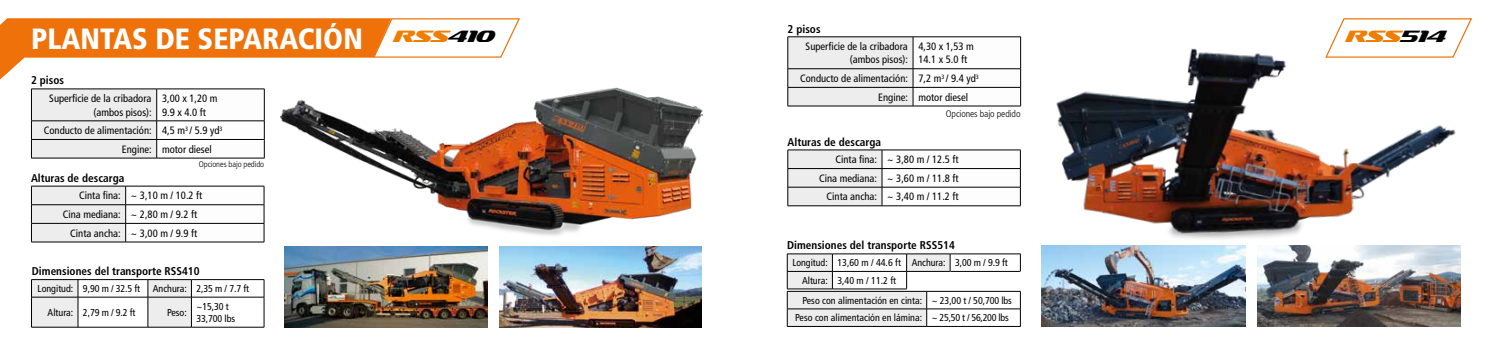
<style>
.page{position:relative;width:1489px;height:355px;background:#fff}
.page>*{position:absolute;margin:0;border:0;box-sizing:border-box;transform-origin:0 0}
.t1{font:900 condensed 29.25px "Frutiger LT Pro";color:#fff}
.t2{font:italic 16.62px "Sofachrome Rg";letter-spacing:-.02em;color:#ef7d00}
.t3{font:700 condensed 11.25px "Frutiger LT Pro";color:#000}
.t4{font:condensed 10.62px/13.2px "Frutiger LT Pro";color:#000}
.t5{font:condensed 10px/17.5px "Frutiger LT Pro";color:#000}
.t6{font:300 condensed 9.38px "Frutiger LT Pro";letter-spacing:-.01em;color:#000}
.t7{font:300 condensed 8.25px "Frutiger LT Pro";letter-spacing:-.01em;color:#000}
.s1{color:#000}
</style>
<div class="page">
<svg style="left:0;top:18px;width:372px;height:61px;fill:#ee7209"></svg>
<svg style="left:31px;top:89px;width:148px;height:69px;background:#e1e1e1"></svg>
<hr style="left:31px;top:158px;width:126px;height:1px;background:#000">
<hr style="left:157px;top:158px;width:107px;height:1px;background:#000">
<svg style="left:787px;top:37px;width:234px;height:69px"></svg>
<hr style="left:787px;top:106px;width:126px;height:1px;background:#000">
<hr style="left:913px;top:106px;width:107px;height:1px;background:#000">
<svg style="left:31px;top:186px;width:148px;height:55px"></svg>
<hr style="left:31px;top:241px;width:95px;height:1px;background:#000">
<hr style="left:126px;top:241px;width:138px;height:1px;background:#000">
<hr style="left:787px;top:149px;width:95px;height:1px;background:#000">
<hr style="left:882px;top:149px;width:138px;height:1px;background:#000">
<svg style="left:787px;top:150px;width:234px;height:55px"></svg>
<hr style="left:787px;top:205px;width:95px;height:1px;background:#000">
<hr style="left:882px;top:205px;width:138px;height:1px;background:#000">
<hr style="left:787px;top:326px;width:139px;height:1px;background:#000">
<hr style="left:926px;top:326px;width:94px;height:1px;background:#000">
<svg style="left:372px;top:18px;width:148px;height:25px"></svg>
<svg style="left:31px;top:279px;width:234px;height:48px"></svg>
<hr style="left:31px;top:326px;width:47px;height:1px;background:#000">
<hr style="left:78px;top:326px;width:70px;height:1px;background:#000">
<hr style="left:148px;top:326px;width:43px;height:1px;background:#000">
<hr style="left:191px;top:326px;width:73px;height:1px;background:#000">
<svg style="left:787px;top:253px;width:234px;height:73px"></svg>
<hr style="left:906px;top:288px;width:44px;height:1px;background:#fff">
<hr style="left:950px;top:288px;width:70px;height:1px;background:#fff">
<img style="left:179px;top:43px;width:525px;height:272px">
<img style="left:284px;top:246px;width:203px;height:81px">
<img style="left:499px;top:246px;width:203px;height:81px">
<img style="left:1041px;top:18px;width:431px;height:309px">
<img style="left:1041px;top:245px;width:203px;height:80px">
<img style="left:1256px;top:245px;width:203px;height:80px">
<h1 class="t1" style="left:31px;top:21px;width:333px">PLANTAS DE SEPARACIÓN</h1>
<p class="t3" style="left:31px;top:74px;width:34px">2 pisos</p>
<p class="t4" style="left:49px;top:92px;width:104px;text-align:right">Superficie de la cribadora (ambos pisos):</p>
<p class="t4" style="left:162px;top:92px;width:57px">3,00 x 1,20 m<br>9.9 x 4.0 ft</p>
<p class="t4" style="left:122px;top:121px;width:102px;line-height:18.6px;text-indent:-78px">Conducto de alimentación: 4,5 m<sup>3</sup> / 5.9 yd<sup>3<br></sup>Engine: motor diesel</p>
<p class="t3" style="left:31px;top:171px;width:95px">Alturas de descarga</p>
<p class="t7" style="left:199px;top:159px;width:67px">Opciones bajo pedido</p>
<p class="t4" style="left:79px;top:189px;width:125px">Cinta fina: ~ 3,10 m / 10.2 ft</p>
<p class="t4" style="left:63px;top:207px;width:136px">Cina mediana: ~ 2,80 m / 9.2 ft</p>
<p class="t4" style="left:70px;top:226px;width:129px">Cinta ancha: ~ 3,00 m / 9.9 ft</p>
<p class="t3" style="left:32px;top:264px;width:169px">Dimensiones del transporte RSS410</p>
<p class="t5" style="left:38px;top:279px;width:104px">Longitud: 9,90 m / 32.5 ft</p>
<p class="t5" style="left:153px;top:279px;width:98px">Anchura: 2,35 m / 7.7 ft</p>
<p class="t5" style="left:48px;top:303px;width:89px">Altura: 2,79 m / 9.2 ft</p>
<p class="t5" style="left:167px;top:303px;width:21px">Peso:</p>
<p class="t5" style="left:196px;top:299px;width:40px;line-height:12.5px">~15,30 t<br>33,700 lbs</p>
<p class="t3" style="left:787px;top:22px;width:34px">2 pisos</p>
<h2 class="t2" style="left:392px;top:26px;width:102px">rSS<span class="s1">410</span></h2>
<h2 class="t2" style="left:1343px;top:26px;width:102px">rSS<span class="s1">514</span></h2>
<p class="t4" style="left:805px;top:40px;width:104px;text-align:right">Superficie de la cribadora (ambos pisos):</p>
<p class="t4" style="left:918px;top:40px;width:57px">4,30 x 1,53 m<br>14.1 x 5.0 ft</p>
<p class="t4" style="left:878px;top:69px;width:102px;line-height:18.6px;text-indent:-78px">Conducto de alimentación: 7,2 m<sup>3</sup> / 9.4 yd<sup>3<br></sup>Engine: motor diesel</p>
<p class="t3" style="left:787px;top:135px;width:95px">Alturas de descarga</p>
<p class="t6" style="left:945px;top:108px;width:76px">Opciones bajo pedido</p>
<p class="t4" style="left:819px;top:150px;width:141px;line-height:18.6px;text-align:right">Cinta fina: ~ 3,80 m / 12.5 ft<br>Cina mediana: ~ 3,60 m / 11.8 ft<br>Cinta ancha: ~ 3,40 m / 11.2 ft</p>
<p class="t3" style="left:787px;top:238px;width:169px">Dimensiones del transporte RSS514</p>
<p class="t5" style="left:802px;top:254px;width:207px;text-indent:-10px">Longitud: 13,60 m / 44.6 ft Anchura: 3,00 m / 9.9 ft<br>Altura: 3,40 m / 11.2 ft</p>
<p class="t5" style="left:795px;top:291px;width:218px;text-indent:7px">Peso con alimentación en cinta: ~ 23,00 t / 50,700 lbs<br>Peso con alimentación en lámina: ~ 25,50 t / 56,200 lbs</p>
</div>
